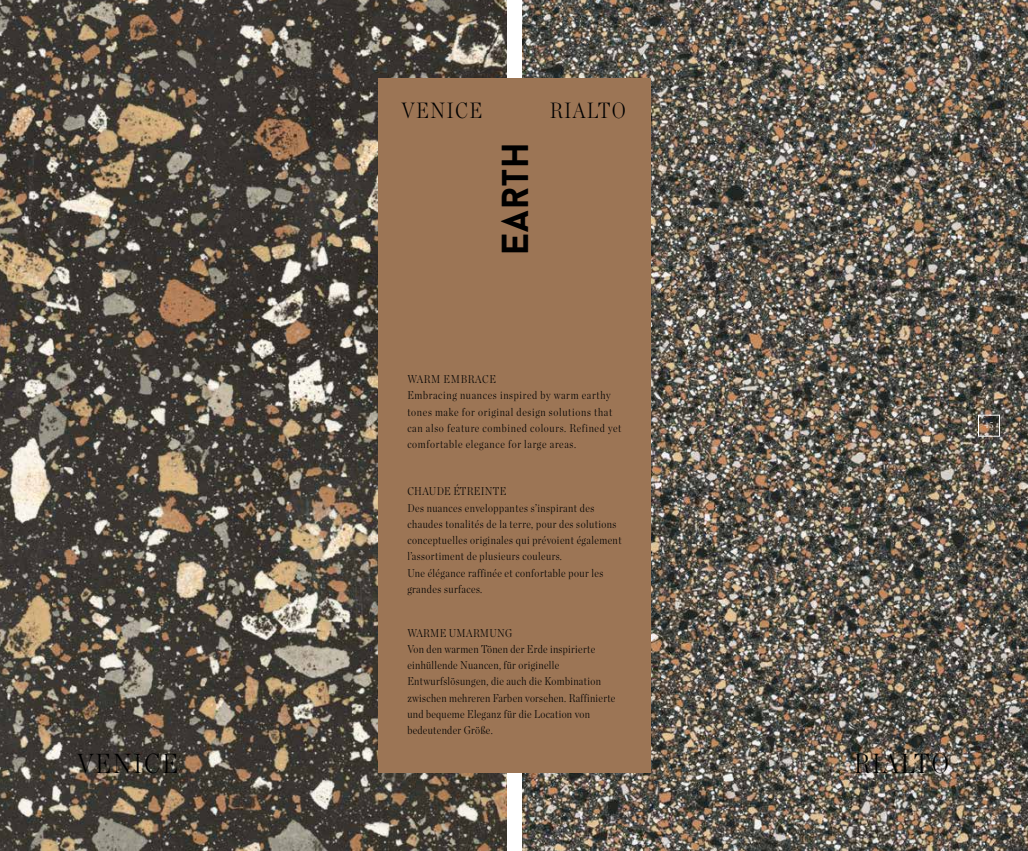
<style>
.page{position:relative;width:1028px;height:851px;background:#fff}
.page>*{position:absolute;margin:0;border:0;box-sizing:border-box;transform-origin:0 0}
.t1{font:700 37.5px "Baron Neue";letter-spacing:.03em;color:#000}
.t2{font:300 27.5px "Chronicle Disp Cond";letter-spacing:.06em;color:#000}
.t3{font:300 22px "Chronicle Disp Cond";letter-spacing:.06em;color:#000}
.t4{font:300 11.25px/16.2px "Chronicle Disp Cond";letter-spacing:.04em;color:#000}
.t5{font:300 11.25px/16.2px "Chronicle Disp Cond";letter-spacing:.06em;color:#000}
.t6{font:300 8.75px "Chronicle Disp Cond";color:#fff}
</style>
<div class="page">
<img style="left:0;top:0;width:507px;height:850px">
<img style="left:522px;top:0;width:506px;height:850px">
<div style="left:377px;top:78px;width:273px;height:695px;background:#9c7555"></div>
<div style="left:978px;top:415px;width:21px;height:21px;border:1px solid #fff"></div>
<h3 class="t3" style="left:401px;top:93px;width:82px">VENICE</h3>
<h3 class="t3" style="left:550px;top:93px;width:78px">RIALTO</h3>
<h1 class="t1" style="left:491px;top:255px;width:114px;rotate:-90deg">earth</h1>
<p class="t5" style="left:407px;top:370px;width:216px">WARM EMBRACE<br>Embracing nuances inspired by warm earthy tones make for original design solutions that can also feature combined colours. Refined yet comfortable elegance for large areas.</p>
<p class="t4" style="left:407px;top:482px;width:216px">CHAUDE ÉTREINTE<br>Des nuances enveloppantes s’inspirant des chaudes tonalités de la terre, pour des solutions conceptuelles originales qui prévoient également l’assortiment de plusieurs couleurs.<br>Une élégance raffinée et confortable pour les grandes surfaces.</p>
<p class="t4" style="left:407px;top:623px;width:210px">WARME UMARMUNG<br>Von den warmen Tönen der Erde inspirierte einhüllende Nuancen, für originelle Entwurfslösungen, die auch die Kombination zwischen mehreren Farben vorsehen. Raffinierte und bequeme Eleganz für die Location von bedeutender Größe.</p>
<h2 class="t2" style="left:77px;top:742px;width:102px">VENICE</h2>
<h2 class="t2" style="left:854px;top:742px;width:97px">RIALTO</h2>
<p class="t6" style="left:984px;top:418px;width:10px">45</p>
</div>
